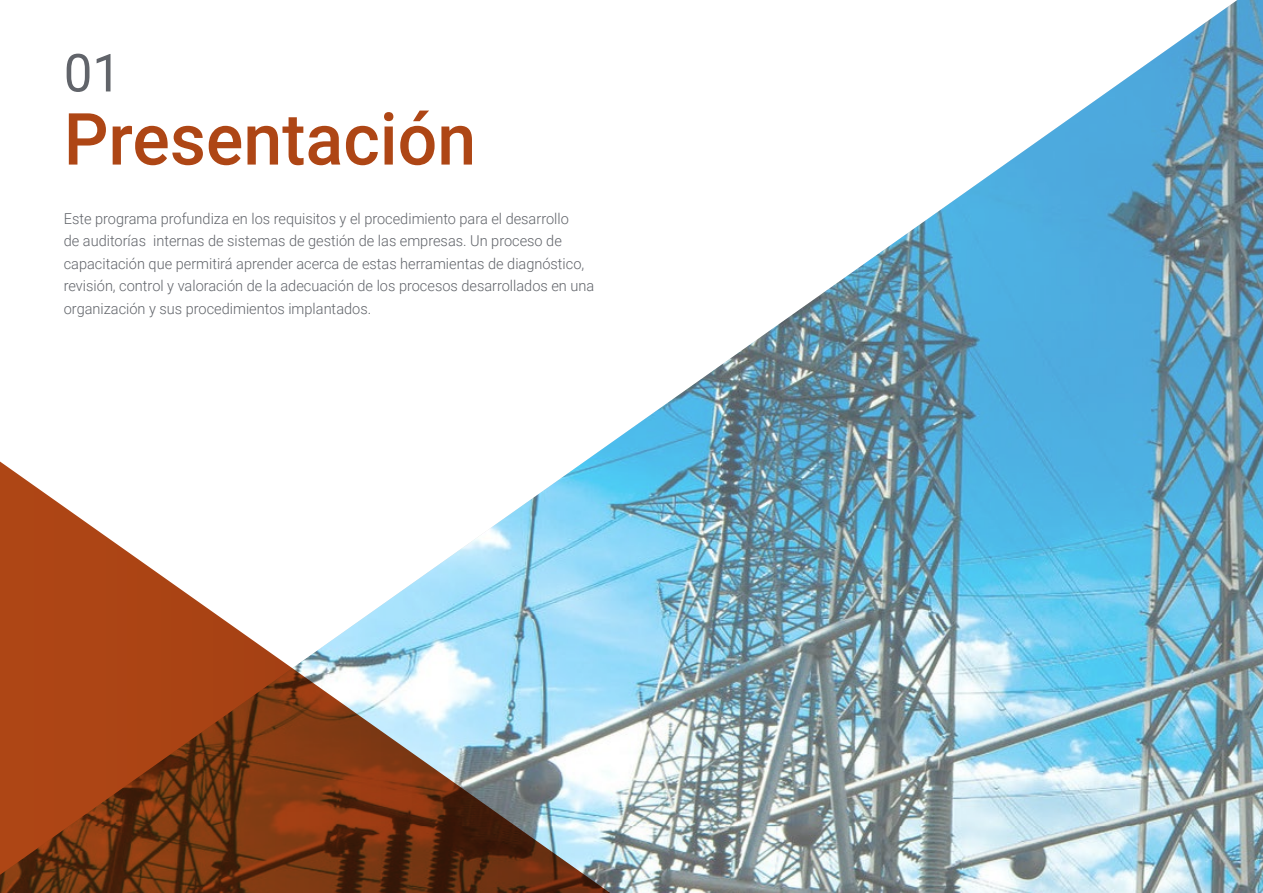
<style>
.page{position:relative;width:1263px;height:893px;background:#fff}
.page>*{position:absolute;margin:0;border:0;box-sizing:border-box;transform-origin:0 0}
.t1{font:500 72px "Roboto";color:#ae4615}
.t2{font:52.5px "Roboto";color:#61646a}
.t3{font:300 15px/22.5px "Roboto";color:#61646a}
</style>
<div class="page">
<img style="left:606px;top:0;width:657px;height:893px">
<svg style="left:0;top:446px;width:640px;height:447px"></svg>
<h2 class="t2" style="left:64px;top:36px;width:59px">01</h2>
<h1 class="t1" style="left:64px;top:89px;width:414px">Presentación</h1>
<p class="t3" style="left:64px;top:207px;width:532px">Este programa profundiza en los requisitos y el procedimiento para el desarrollo<br>de auditorías internas de sistemas de gestión de las empresas. Un proceso de capacitación que permitirá aprender acerca de estas herramientas de diagnóstico, revisión, control y valoración de la adecuación de los procesos desarrollados en una organización y sus procedimientos implantados.</p>
</div>
